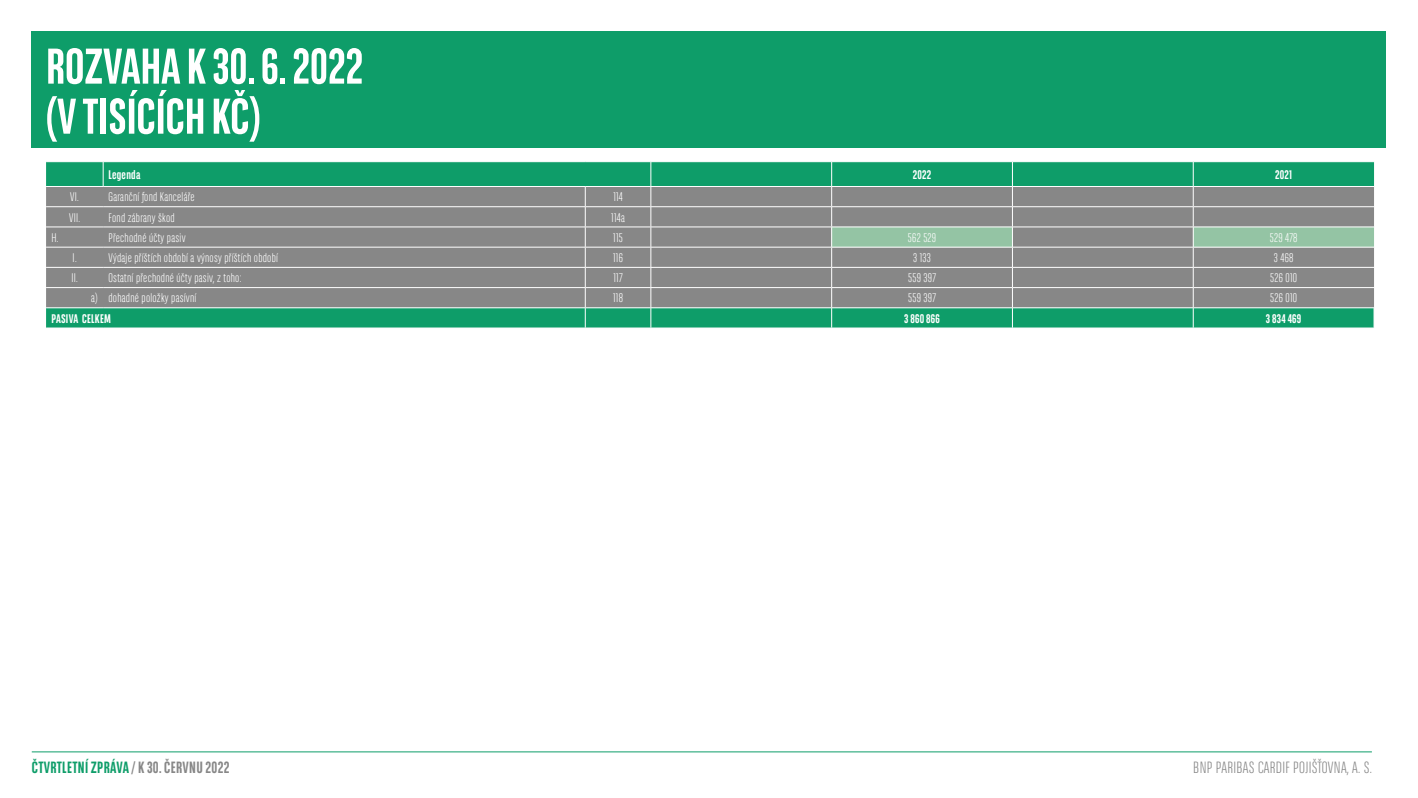
<style>
.page{position:relative;width:1418px;height:798px;background:#fff}
.page>*{position:absolute;margin:0;border:0;box-sizing:border-box;transform-origin:0 0}
.t1{font:700 50px "BNPP Sans Condensed";color:#fff}
.t2{font:700 16.25px "BNPP Sans Condensed";letter-spacing:.02em;color:#0e9d69}
.t3{font:300 16.25px "BNPP Sans Condensed";letter-spacing:.02em;color:#878787}
.text{font:300 12.5px "BNPP Sans Condensed";letter-spacing:.02em;color:#fff}
.text-2{font:700 12.5px "BNPP Sans Condensed";letter-spacing:.02em;color:#fff}
.s1{color:#878787}
</style>
<div class="page">
<hr style="left:32px;top:751px;width:1339px;height:1px;background:#0e9d69">
<div style="left:32px;top:32px;width:1354px;height:116px;background:#0e9d69"></div>
<svg style="left:46px;top:162px;width:1328px;height:165px;background:#6d9485"></svg>
<p class="t1" style="left:46px;top:37px;width:318px">ROZVAHA K30. 6. 2022</p>
<p class="t1" style="left:46px;top:87px;width:216px">(VTISÍCÍCH KČ)</p>
<p class="text-2" style="left:108px;top:167px;width:33px">Legenda</p>
<p class="text-2" style="left:912px;top:167px;width:20px">2022</p>
<p class="text-2" style="left:1275px;top:167px;width:18px">2021</p>
<p class="text" style="left:70px;top:189px;width:10px">VI.</p>
<p class="text" style="left:108px;top:189px;width:88px">Garanční fond Kanceláře</p>
<p class="text" style="left:613px;top:189px;width:11px">114</p>
<p class="text" style="left:69px;top:209px;width:12px">VII.</p>
<p class="text" style="left:108px;top:209px;width:68px">Fond zábrany škod</p>
<p class="text" style="left:611px;top:209px;width:15px">114a</p>
<p class="text" style="left:51px;top:229px;width:9px">H.</p>
<p class="text" style="left:108px;top:229px;width:79px">Přechodné účty pasiv</p>
<p class="text" style="left:613px;top:229px;width:11px">115</p>
<p class="text" style="left:908px;top:229px;width:30px">562 529</p>
<p class="text" style="left:1269px;top:229px;width:29px">529 478</p>
<p class="text" style="left:73px;top:250px;width:6px">I.</p>
<p class="text" style="left:108px;top:250px;width:171px">Výdaje příštích období a výnosy příštích období</p>
<p class="text" style="left:613px;top:250px;width:11px">116</p>
<p class="text" style="left:913px;top:250px;width:19px">3 133</p>
<p class="text" style="left:1273px;top:250px;width:21px">3 468</p>
<p class="text" style="left:71px;top:270px;width:8px">II.</p>
<p class="text" style="left:108px;top:270px;width:134px">Ostatní přechodné účty pasiv, z toho:</p>
<p class="text" style="left:613px;top:270px;width:11px">117</p>
<p class="text" style="left:908px;top:270px;width:29px">559 397</p>
<p class="text" style="left:1270px;top:270px;width:28px">526 010</p>
<p class="text" style="left:91px;top:290px;width:8px">a)</p>
<p class="text" style="left:108px;top:290px;width:89px">dohadné položky pasívní</p>
<p class="text" style="left:613px;top:290px;width:11px">118</p>
<p class="text" style="left:908px;top:290px;width:29px">559 397</p>
<p class="text" style="left:1270px;top:290px;width:28px">526 010</p>
<p class="text-2" style="left:51px;top:311px;width:61px">PASIVA CELKEM</p>
<p class="text-2" style="left:904px;top:311px;width:37px">3 860 866</p>
<p class="text-2" style="left:1265px;top:311px;width:37px">3 834 469</p>
<h2 class="t2" style="left:32px;top:757px;width:199px">ČTVRTLETNÍ ZPRÁVA <span class="s1">/ K 30. ČERVNU 2022</span></h2>
<h2 class="t3" style="left:1193px;top:757px;width:180px">BNP PARIBAS CARDIF POJIŠŤOVNA, A. S.</h2>
</div>
